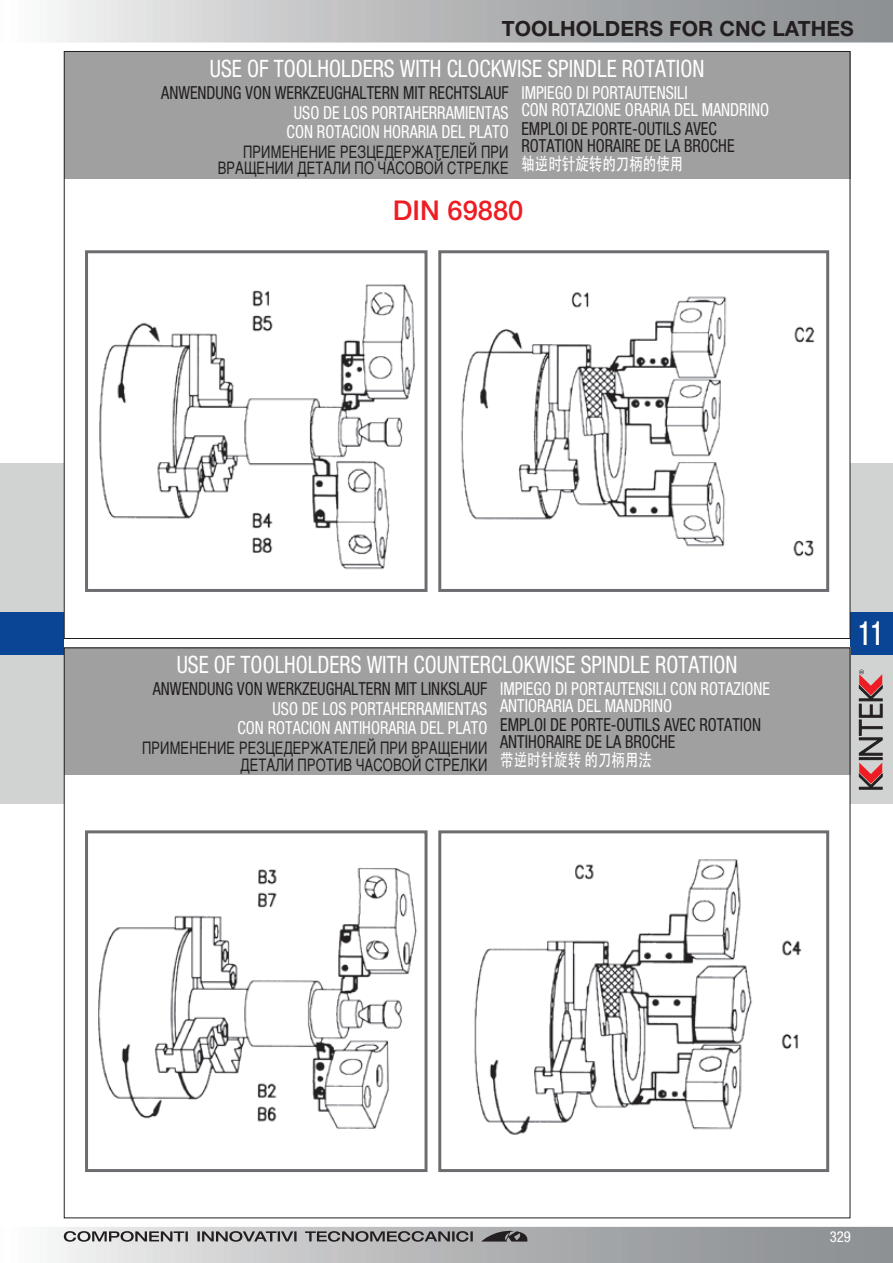
<style>
.page{position:relative;width:893px;height:1263px;background:#fff}
.page>*{position:absolute;margin:0;border:0;box-sizing:border-box;transform-origin:0 0}
.t1{font:500 condensed 33.45px "Helvetica Neue LT Std";color:#fff;scale:.77 1}
.t2{font:500 27.3px "Helvetica Neue LT Std";color:#ee1d23}
.t3{font:condensed 24px "Helvetica Neue LT Std";color:#fff;scale:.9 1}
.t4{font:700 21px "Helvetica Neue LT Std";letter-spacing:.005em;color:#231f20}
.t5{font:condensed 18px/19.5px "Helvetica Neue LT Std";color:#fff;scale:.9 1}
.t6{font:condensed 18px/16.5px "Helvetica Neue LT Std";color:#231f20;scale:.9 1}
.t7{font:17.4px "ST Heiti";color:#fff;scale:.77 1}
.t8{font:17.25px/16.5px "Helvetica";letter-spacing:.01em;color:#231f20;text-align:right;scale:.75 1}
.t9{font:condensed 15px "Helvetica Neue LT Std";color:#fff}
</style>
<div class="page">
<div style="left:0;top:463px;width:893px;height:341px;background:#d0d3d1"></div>
<div style="left:0;top:612px;width:893px;height:43px;background:#094594"></div>
<svg style="left:47px;top:0;width:846px;height:43px;background:#b8b9ba"></svg>
<div style="left:859px;top:757px;width:23px;height:3px;background:#231f20;border:1px solid #231f20"></div>
<svg style="left:859px;top:762px;width:23px;height:27px"></svg>
<svg style="left:859px;top:670px;width:23px;height:85px"></svg>
<svg style="left:47px;top:1227px;width:846px;height:36px;background:#abacad"></svg>
<div style="left:64px;top:49px;width:786px;height:1169px;background:#fff"></div>
<div style="left:64px;top:51px;width:786px;height:128px;background:#9fa09f"></div>
<div style="left:64px;top:647px;width:786px;height:128px;background:#9fa09f"></div>
<img style="left:99px;top:284px;width:316px;height:286px">
<div style="left:85px;top:250px;width:342px;height:342px;border:3px solid #6c6d70"></div>
<img style="left:461px;top:292px;width:354px;height:265px">
<div style="left:438px;top:250px;width:391px;height:342px;border:3px solid #6c6d70"></div>
<img style="left:98px;top:867px;width:319px;height:262px">
<div style="left:85px;top:830px;width:342px;height:342px;border:3px solid #6c6d70"></div>
<img style="left:474px;top:859px;width:328px;height:276px">
<div style="left:438px;top:830px;width:391px;height:342px;border:3px solid #6c6d70"></div>
<p class="t4" style="left:502px;top:16px;width:353px">TOOLHOLDERS FOR CNC LATHES</p>
<h3 class="t3" style="left:210px;top:54px;width:551px">USE OF TOOLHOLDERS WITH CLOCKWISE SPINDLE ROTATION</h3>
<p class="t6" style="left:161px;top:84px;width:388px">ANWENDUNG VON WERKZEUGHALTERN MIT RECHTSLAUF</p>
<p class="t5" style="left:287px;top:102px;width:248px;text-align:center">USO DE LOS PORTAHERRAMIENTAS<br>CON ROTACION HORARIA DEL PLATO</p>
<p class="t8" style="left:218px;top:144px;width:389px">ПРИМЕНЕНИЕ РЕЗЦЕДЕРЖАТЕЛЕЙ ПРИ<br>ВРАЩЕНИИ ДЕТАЛИ ПО ЧАСОВОЙ СТРЕЛКЕ</p>
<p class="t5" style="left:521px;top:84px;width:277px;line-height:16.5px">IMPIEGO DI PORTAUTENSILI<br>CON ROTAZIONE ORARIA DEL MANDRINO</p>
<p class="t6" style="left:521px;top:120px;width:238px">EMPLOI DE PORTE-OUTILS AVEC<br>ROTATION HORAIRE DE LA BROCHE</p>
<p class="t7" style="left:521px;top:155px;width:212px">轴逆时针旋转的刀柄的使用</p>
<h2 class="t2" style="left:393px;top:194px;width:132px">DIN 69880</h2>
<h3 class="t3" style="left:177px;top:650px;width:625px">USE OF TOOLHOLDERS WITH COUNTERCLOKWISE SPINDLE ROTATION</h3>
<p class="t6" style="left:153px;top:681px;width:373px">ANWENDUNG VON WERKZEUGHALTERN MIT LINKSLAUF</p>
<p class="t5" style="left:237px;top:699px;width:279px;text-align:right">USO DE LOS PORTAHERRAMIENTAS<br>CON ROTACION ANTIHORARIA DEL PLATO</p>
<p class="t8" style="left:142px;top:740px;width:462px">ПРИМЕНЕНИЕ РЕЗЦЕДЕРЖАТЕЛЕЙ ПРИ ВРАЩЕНИИ<br>ДЕТАЛИ ПРОТИВ ЧАСОВОЙ СТРЕЛКИ</p>
<p class="t5" style="left:500px;top:681px;width:301px;line-height:16.5px">IMPIEGO DI PORTAUTENSILI CON ROTAZIONE<br>ANTIORARIA DEL MANDRINO</p>
<p class="t6" style="left:500px;top:717px;width:292px">EMPLOI DE PORTE-OUTILS AVEC ROTATION<br>ANTIHORAIRE DE LA BROCHE</p>
<p class="t7" style="left:500px;top:751px;width:199px">带逆时针旋转 的刀柄用法</p>
<h1 class="t1" style="left:858px;top:613px;width:34px">11</h1>
<p class="t9" style="left:830px;top:1228px;width:23px">329</p>
</div>
